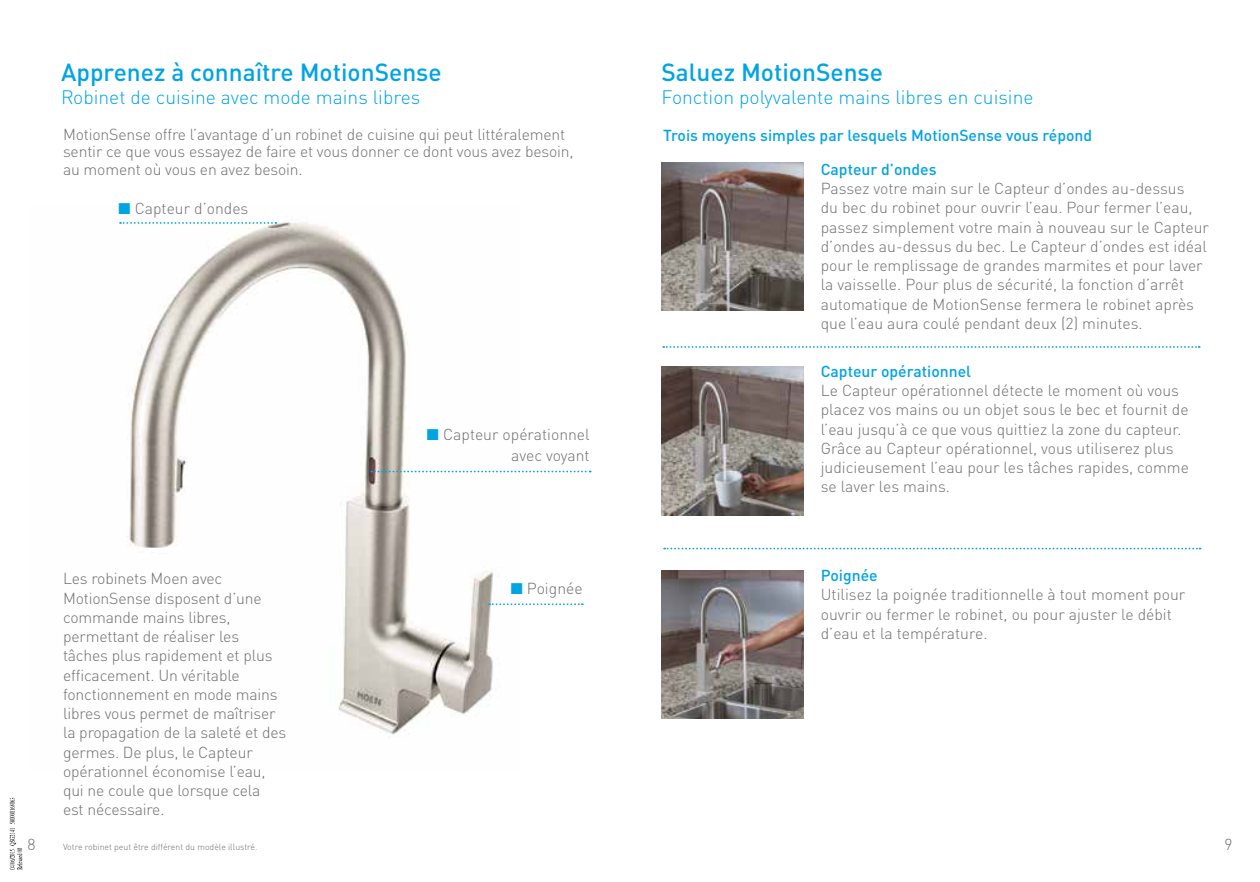
<style>
.page{position:relative;width:1260px;height:882px;background:#fff}
.page>*{position:absolute;margin:0;border:0;box-sizing:border-box;transform-origin:0 0}
.t1{font:500 24.5px "DINOT";color:#00a4e3}
.t2{font:300 19.25px "DINOT";color:#00a4e3}
.t3{font:300 15.75px/19.2px "DINOT";color:#6d6e71}
.t4{font:500 15.75px "DINOT";color:#00a4e3}
.t5{font:300 8.75px "DINOT";color:#6d6e71}
.s1{color:#00a4e3}
</style>
<div class="page">
<img style="left:119px;top:222px;width:401px;height:513px">
<svg style="left:120px;top:222px;width:156px;height:2px"></svg>
<svg style="left:371px;top:471px;width:220px;height:1px"></svg>
<svg style="left:489px;top:603px;width:94px;height:2px"></svg>
<svg style="left:663px;top:346px;width:537px;height:2px"></svg>
<svg style="left:664px;top:548px;width:537px;height:1px"></svg>
<img style="left:662px;top:367px;width:141px;height:148px">
<img style="left:662px;top:163px;width:141px;height:148px">
<img style="left:662px;top:571px;width:141px;height:147px">
<svg style="left:10px;top:798px;width:12px;height:72px"></svg>
<h1 class="t1" style="left:61px;top:57px;width:382px">Apprenez à connaître MotionSense</h1>
<p class="t2" style="left:61px;top:85px;width:361px">Robinet de cuisine avec mode mains libres</p>
<h1 class="t1" style="left:662px;top:57px;width:223px">Saluez MotionSense</h1>
<p class="t2" style="left:662px;top:85px;width:374px">Fonction polyvalente mains libres en cuisine</p>
<p class="t3" style="left:63px;top:125px;width:512px;line-height:17.5px">MotionSense offre l’avantage d’un robinet de cuisine qui peut littéralement sentir ce que vous essayez de faire et vous donner ce dont vous avez besoin, au moment où vous en avez besoin.</p>
<p class="t4" style="left:663px;top:125px;width:431px">Trois moyens simples par lesquels MotionSense vous répond</p>
<p class="t4" style="left:821px;top:159px;width:117px">Capteur d’ondes</p>
<p class="t3" style="left:821px;top:179px;width:390px">Passez votre main sur le Capteur d’ondes au-dessus<br>du bec du robinet pour ouvrir l’eau. Pour fermer l’eau, passez simplement votre main à nouveau sur le Capteur d’ondes au-dessus du bec. Le Capteur d’ondes est idéal pour le remplissage de grandes marmites et pour laver la vaisselle. Pour plus de sécurité, la fonction d’arrêt automatique de MotionSense fermera le robinet après que l’eau aura coulé pendant deux (2) minutes.</p>
<p class="t3" style="left:118px;top:198px;width:132px"><span class="s1">■</span> Capteur d’ondes</p>
<p class="t3" style="left:63px;top:569px;width:225px">Les robinets Moen avec<br>MotionSense disposent d’une commande mains libres, permettant de réaliser les tâches plus rapidement et plus efficacement. Un véritable fonctionnement en mode mains libres vous permet de maîtriser la propagation de la saleté et des germes. De plus, le Capteur opérationnel économise l’eau, qui ne coule que lorsque cela<br>est nécessaire.</p>
<p class="t3" style="left:427px;top:423px;width:164px;line-height:21px;text-align:right"><span class="s1">■</span> Capteur opérationnel avec voyant</p>
<p class="t3" style="left:511px;top:579px;width:73px"><span class="s1">■</span> Poignée</p>
<p class="t4" style="left:821px;top:361px;width:152px">Capteur opérationnel</p>
<p class="t3" style="left:821px;top:381px;width:370px">Le Capteur opérationnel détecte le moment où vous placez vos mains ou un objet sous le bec et fournit de l’eau jusqu’à ce que vous quittiez la zone du capteur.<br>Grâce au Capteur opérationnel, vous utiliserez plus judicieusement l’eau pour les tâches rapides, comme se laver les mains.</p>
<p class="t4" style="left:821px;top:565px;width:58px">Poignée</p>
<p class="t3" style="left:821px;top:585px;width:366px">Utilisez la poignée traditionnelle à tout moment pour ouvrir ou fermer le robinet, ou pour ajuster le débit d’eau et la température.</p>
<p class="t3" style="left:27px;top:834px;width:10px">8</p>
<p class="t3" style="left:1224px;top:834px;width:10px">9</p>
<p class="t5" style="left:63px;top:842px;width:196px">Votre robinet peut être différent du modèle illustré.</p>
</div>
